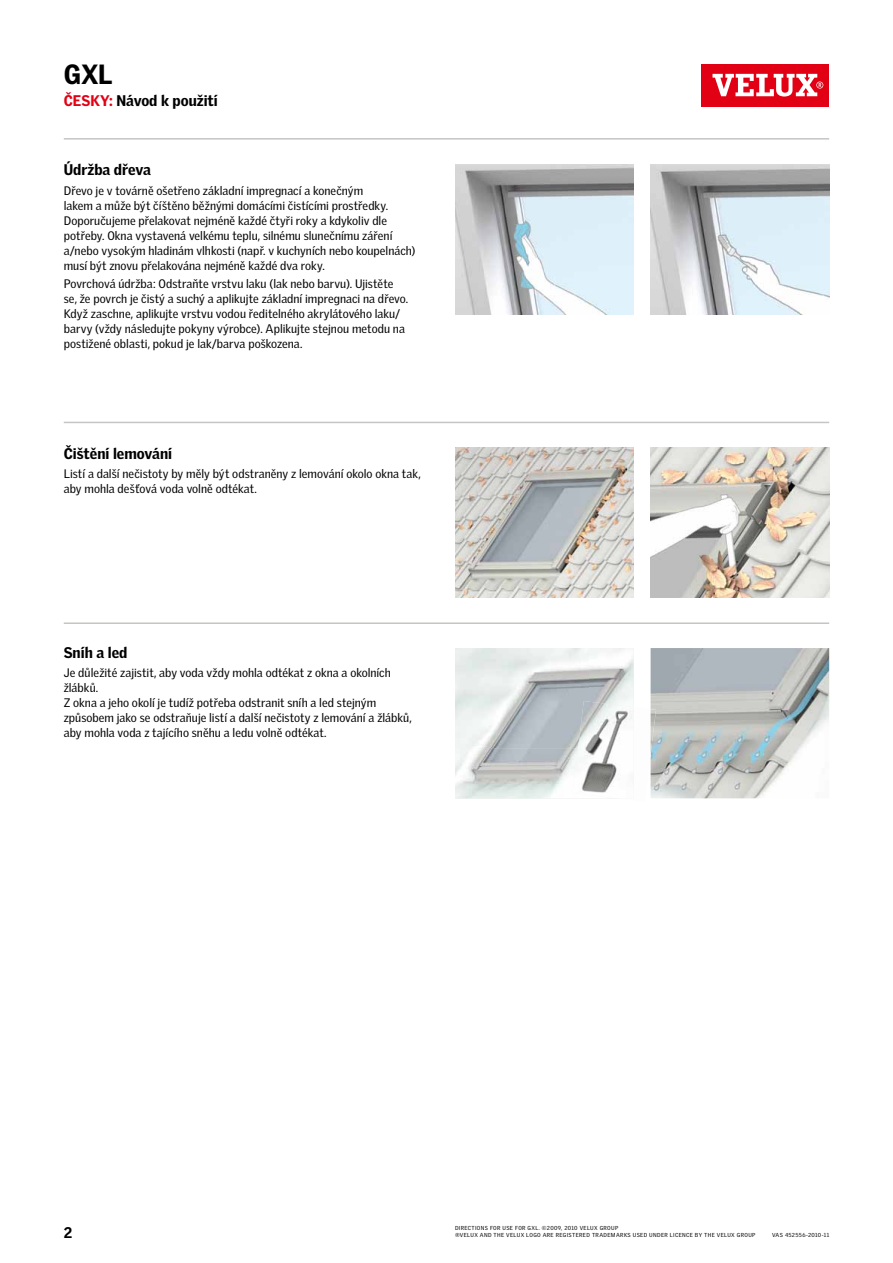
<style>
.page{position:relative;width:893px;height:1263px;background:#fff}
.page>*{position:absolute;margin:0;border:0;box-sizing:border-box;transform-origin:0 0}
.t1{font:900 27px "Velux Gothic";color:#000}
.t2{font:900 15px "Velux Gothic";letter-spacing:-.005em;color:#000}
.t3{font:12px/15px "Velux Gothic";letter-spacing:.005em;color:#000}
.t4{font:5.7px "Velux Gothic";color:#000}
.s1{color:#e20015}
</style>
<div class="page">
<img style="left:651px;top:164px;width:178px;height:150px">
<img style="left:455px;top:164px;width:179px;height:150px">
<div style="left:702px;top:64px;width:127px;height:42px;background:#e20015"></div>
<svg style="left:712px;top:74px;width:111px;height:23px"></svg>
<img style="left:455px;top:448px;width:179px;height:150px">
<img style="left:651px;top:448px;width:178px;height:150px">
<img style="left:651px;top:648px;width:178px;height:150px">
<img style="left:455px;top:648px;width:179px;height:150px">
<img style="left:616px;top:707px;width:35px;height:92px">
<img style="left:651px;top:709px;width:5px;height:45px">
<img style="left:572px;top:701px;width:62px;height:97px">
<hr style="left:64px;top:622px;width:765px;height:2px;background:#c5c6c4">
<hr style="left:64px;top:422px;width:765px;height:1px;background:#c5c6c4">
<hr style="left:64px;top:138px;width:765px;height:2px;background:#c5c6c4">
<h1 class="t1" style="left:64px;top:57px;width:50px">GXL</h1>
<p class="t2" style="left:64px;top:91px;width:155px"><span class="s1">ČESKY:</span> Návod k použití</p>
<p class="t2" style="left:64px;top:160px;width:89px">Údržba dřeva</p>
<p class="t3" style="left:64px;top:183px;width:353px">Dřevo je v továrně ošetřeno základní impregnací a konečným<br>lakem a může být číštěno běžnými domácími čistícími prostředky.<br>Doporučujeme přelakovat nejméně každé čtyři roky a kdykoliv dle potřeby. Okna vystavená velkému teplu, silnému slunečnímu záření a/nebo vysokým hladinám vlhkosti (např. v kuchyních nebo koupelnách) musí být znovu přelakována nejméně každé dva roky.</p>
<p class="t3" style="left:64px;top:276px;width:346px">Povrchová údržba: Odstraňte vrstvu laku (lak nebo barvu). Ujistěte se, že povrch je čistý a suchý a aplikujte základní impregnaci na dřevo.<br>Když zaschne, aplikujte vrstvu vodou ředitelného akrylátového laku/ barvy (vždy následujte pokyny výrobce). Aplikujte stejnou metodu na postižené oblasti, pokud je lak/barva poškozena.</p>
<p class="t2" style="left:64px;top:444px;width:110px">Čištění lemování</p>
<p class="t3" style="left:64px;top:466px;width:359px">Listí a další nečistoty by měly být odstraněny z lemování okolo okna tak, aby mohla dešťová voda volně odtékat.</p>
<p class="t2" style="left:64px;top:643px;width:65px">Sníh a led</p>
<p class="t3" style="left:64px;top:665px;width:350px">Je důležité zajistit, aby voda vždy mohla odtékat z okna a okolních žlábků.<br>Z okna a jeho okolí je tudíž potřeba odstranit sníh a led stejným způsobem jako se odstraňuje listí a další nečistoty z lemování a žlábků, aby mohla voda z tajícího sněhu a ledu volně odtékat.</p>
<p class="t4" style="left:455px;top:1224px;width:165px">DIRECTIONS FOR USE FOR GXL. ©2009, 2010 VELUX GROUP</p>
<p class="t2" style="left:64px;top:1222px;width:10px">2</p>
<p class="t4" style="left:455px;top:1232px;width:302px">®VELUX AND THE VELUX LOGO ARE REGISTERED TRADEMARKS USED UNDER LICENCE BY THE VELUX GROUP</p>
<p class="t4" style="left:772px;top:1232px;width:59px">VAS 452556-2010-11</p>
</div>
